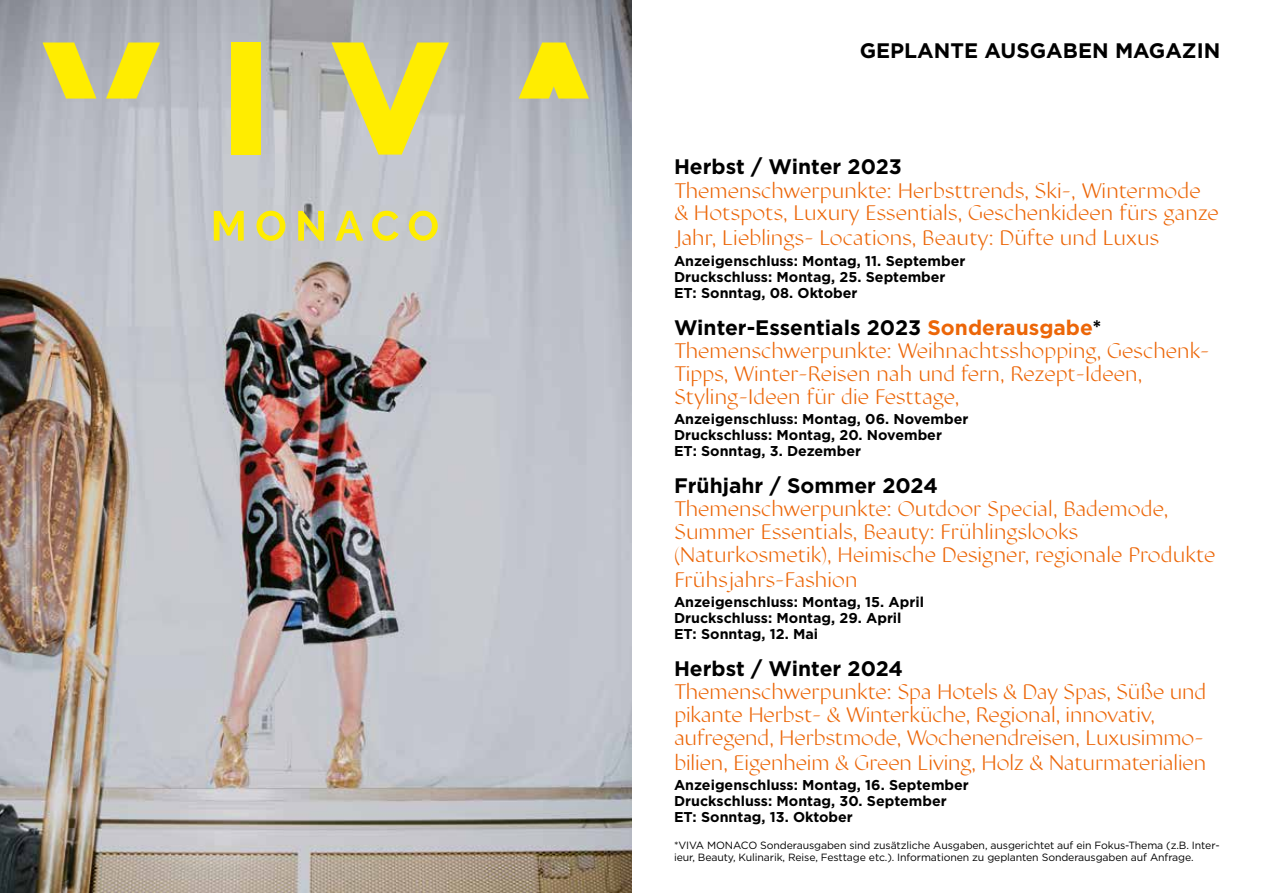
<style>
.page{position:relative;width:1263px;height:893px;background:#fff}
.page>*{position:absolute;margin:0;border:0;box-sizing:border-box;transform-origin:0 0}
.t1{font:21px/22.8px "Displace 2.0";letter-spacing:-.03em;color:#ec6608}
.t2{font:700 21px "Gotham";color:#000}
.t3{font:700 14.25px/16px "Gotham";color:#000}
.t4{font:10.5px/11.6px "Gotham";letter-spacing:-.01em;color:#000}
.s1{color:#ec6608}
</style>
<div class="page">
<img style="left:0;top:0;width:631px;height:893px">
<svg style="left:214px;top:211px;width:30px;height:30px"></svg>
<svg style="left:256px;top:211px;width:29px;height:30px"></svg>
<svg style="left:298px;top:211px;width:26px;height:30px"></svg>
<svg style="left:336px;top:211px;width:27px;height:30px"></svg>
<svg style="left:372px;top:211px;width:27px;height:30px"></svg>
<svg style="left:409px;top:211px;width:29px;height:30px"></svg>
<div style="left:231px;top:43px;width:29px;height:112px;background:#ffed00"></div>
<svg style="left:331px;top:43px;width:118px;height:112px;background:#dad36b"></svg>
<svg style="left:106px;top:43px;width:54px;height:56px;background:#ded552"></svg>
<svg style="left:43px;top:43px;width:53px;height:56px;background:#ddd44f"></svg>
<svg style="left:519px;top:43px;width:70px;height:56px;background:#e1d63f"></svg>
<p class="t2" style="left:860px;top:36px;width:362px">GEPLANTE AUSGABEN MAGAZIN</p>
<p class="t2" style="left:674px;top:153px;width:229px">Herbst / Winter 2023</p>
<p class="t1" style="left:674px;top:179px;width:546px">Themenschwerpunkte: Herbsttrends, Ski-, Wintermode &amp; Hotspots, Luxury Essentials, Geschenkideen fürs ganze</p>
<p class="t1" style="left:674px;top:227px;width:487px">Jahr, Lieblings- Locations, Beauty: Düfte und Luxus</p>
<p class="t3" style="left:674px;top:253px;width:293px">Anzeigenschluss: Montag, 11. September<br>Druckschluss: Montag, 25. September<br>ET: Sonntag, 08. Oktober</p>
<p class="t2" style="left:674px;top:313px;width:429px">Winter-Essentials 2023 <span class="s1">Sonderausgabe</span>*</p>
<p class="t1" style="left:674px;top:340px;width:537px">Themenschwerpunkte: Weihnachtsshopping, Geschenk-<br>Tipps, Winter-Reisen nah und fern, Rezept-Ideen,<br>Styling-Ideen für die Festtage,</p>
<p class="t3" style="left:674px;top:411px;width:296px">Anzeigenschluss: Montag, 06. November<br>Druckschluss: Montag, 20. November<br>ET: Sonntag, 3. Dezember</p>
<p class="t2" style="left:674px;top:471px;width:265px">Frühjahr / Sommer 2024</p>
<p class="t1" style="left:674px;top:498px;width:543px">Themenschwerpunkte: Outdoor Special, Bademode,<br>Summer Essentials, Beauty: Frühlingslooks (Naturkosmetik), Heimische Designer, regionale Produkte</p>
<p class="t1" style="left:674px;top:568px;width:185px">Frühsjahrs-Fashion</p>
<p class="t3" style="left:674px;top:594px;width:252px">Anzeigenschluss: Montag, 15. April<br>Druckschluss: Montag, 29. April<br>ET: Sonntag, 12. Mai</p>
<p class="t2" style="left:674px;top:654px;width:231px">Herbst / Winter 2024</p>
<p class="t1" style="left:674px;top:681px;width:534px">Themenschwerpunkte: Spa Hotels &amp; Day Spas, Süße und pikante Herbst- &amp; Winterküche, Regional, innovativ, aufregend, Herbstmode, Wochenendreisen, Luxusimmo-</p>
<p class="t1" style="left:674px;top:751px;width:534px">bilien, Eigenheim &amp; Green Living, Holz &amp; Naturmaterialien</p>
<p class="t3" style="left:674px;top:777px;width:296px">Anzeigenschluss: Montag, 16. September<br>Druckschluss: Montag, 30. September<br>ET: Sonntag, 13. Oktober</p>
<p class="t4" style="left:674px;top:839px;width:547px">*VIVA MONACO Sonderausgaben sind zusätzliche Ausgaben, ausgerichtet auf ein Fokus-Thema (z.B. Inter&shy;ieur, Beauty, Kulinarik, Reise, Festtage etc.). Informationen zu geplanten Sonderausgaben auf Anfrage.</p>
</div>
